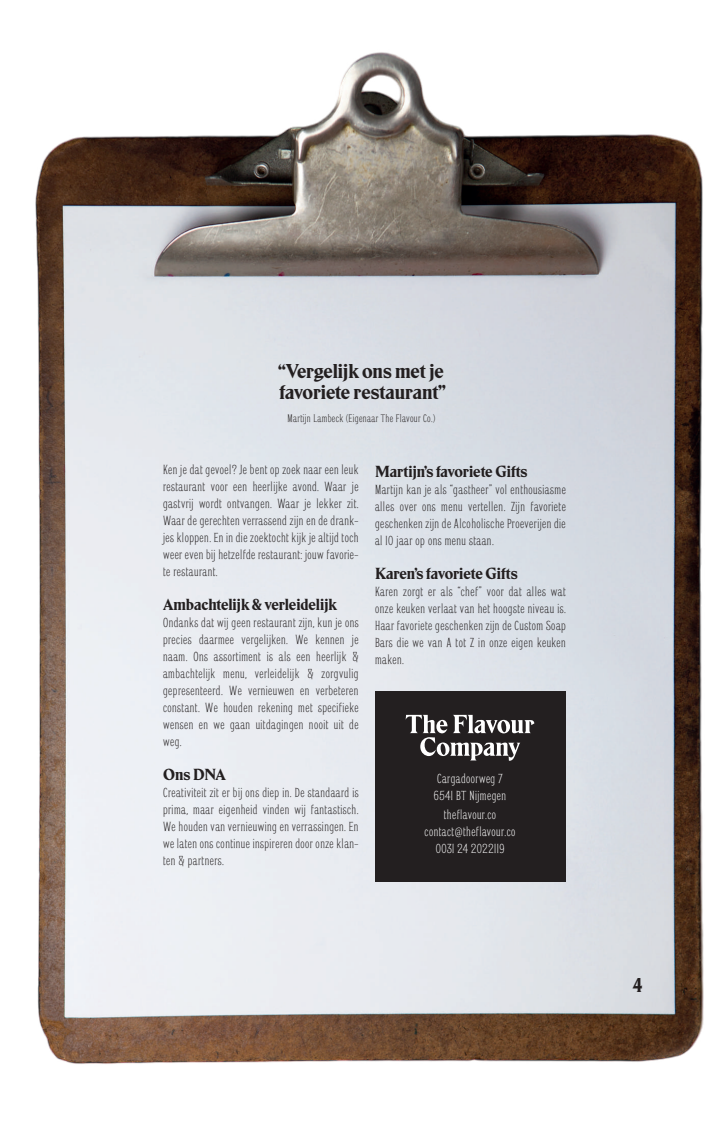
<style>
.page{position:relative;width:720px;height:1134px;background:#fff}
.page>*{position:absolute;margin:0;border:0;box-sizing:border-box;transform-origin:0 0}
.t1{font:20px/21px "Eksell Display Small";letter-spacing:-.01em;color:#231f20}
.t2{font:16px "Eksell Display Small";letter-spacing:-.01em;color:#231f20}
.t3{font:300 12px/17px "Carriage";letter-spacing:.04em;color:#231f20;text-align:justify}
.t4{font:300 12px/17px "Carriage";letter-spacing:.04em;color:#fff}
.t5{font:300 10px "Carriage";letter-spacing:.04em;color:#231f20}
</style>
<div class="page">
<img style="left:192px;top:52px;width:512px;height:1011px">
<img style="left:35px;top:135px;width:157px;height:929px">
<div style="left:375px;top:691px;width:190px;height:191px;background:#231f20"></div>
<svg style="left:406px;top:715px;width:128px;height:46px"></svg>
<h1 class="t1" style="left:278px;top:360px;width:169px">“Vergelijk ons met je favoriete restaurant”</h1>
<p class="t5" style="left:288px;top:413px;width:149px">Martijn Lambeck (Eigenaar The Flavour Co.)</p>
<p class="t3" style="left:163px;top:461px;width:197px">Ken je dat gevoel? Je bent op zoek naar een leuk restaurant voor een heerlijke avond. Waar je gastvrij wordt ontvangen. Waar je lekker zit.<br>Waar de gerechten verrassend zijn en de drank&shy;jes kloppen. En in die zoektocht kijk je altijd toch weer even bij hetzelfde restaurant: jouw favorie&shy;te restaurant.</p>
<h2 class="t2" style="left:163px;top:595px;width:175px">Ambachtelijk &amp; verleidelijk</h2>
<p class="t3" style="left:163px;top:614px;width:197px">Ondanks dat wij geen restaurant zijn, kun je ons precies daarmee vergelijken. We kennen je naam. Ons assortiment is als een heerlijk &amp; ambachtelijk menu, verleidelijk &amp; zorgvulig gepresenteerd. We vernieuwen en verbeteren constant. We houden rekening met specifieke wensen en we gaan uitdagingen nooit uit de weg.</p>
<h2 class="t2" style="left:163px;top:765px;width:65px">Ons DNA</h2>
<p class="t3" style="left:163px;top:784px;width:197px">Creativiteit zit er bij ons diep in. De standaard is prima, maar eigenheid vinden wij fantastisch.<br>We houden van vernieuwing en verrassingen. En we laten ons continue inspireren door onze klan&shy;ten &amp; partners.</p>
<h2 class="t2" style="left:375px;top:462px;width:154px">Martijn’s favoriete Gifts</h2>
<p class="t3" style="left:375px;top:481px;width:192px">Martijn kan je als “gastheer” vol enthousiasme alles over ons menu vertellen. Zijn favoriete geschenken zijn de Alcoholische Proeverijen die al 10 jaar op ons menu staan.</p>
<h2 class="t2" style="left:375px;top:564px;width:144px">Karen’s favoriete Gifts</h2>
<p class="t3" style="left:375px;top:583px;width:192px">Karen zorgt er als “chef” voor dat alles wat onze keuken verlaat van het hoogste niveau is.<br>Haar favoriete geschenken zijn de Custom Soap Bars die we van A tot Z in onze eigen keuken maken.</p>
<p class="t4" style="left:434px;top:770px;width:74px">Cargadoorweg 7<br>6541 BT Nijmegen</p>
<p class="t4" style="left:425px;top:806px;width:92px;text-align:center">theflavour.co contact@theflavour.co<br>0031 24 2022119</p>
<h1 class="t1" style="left:632px;top:974px;width:12px">4</h1>
</div>
